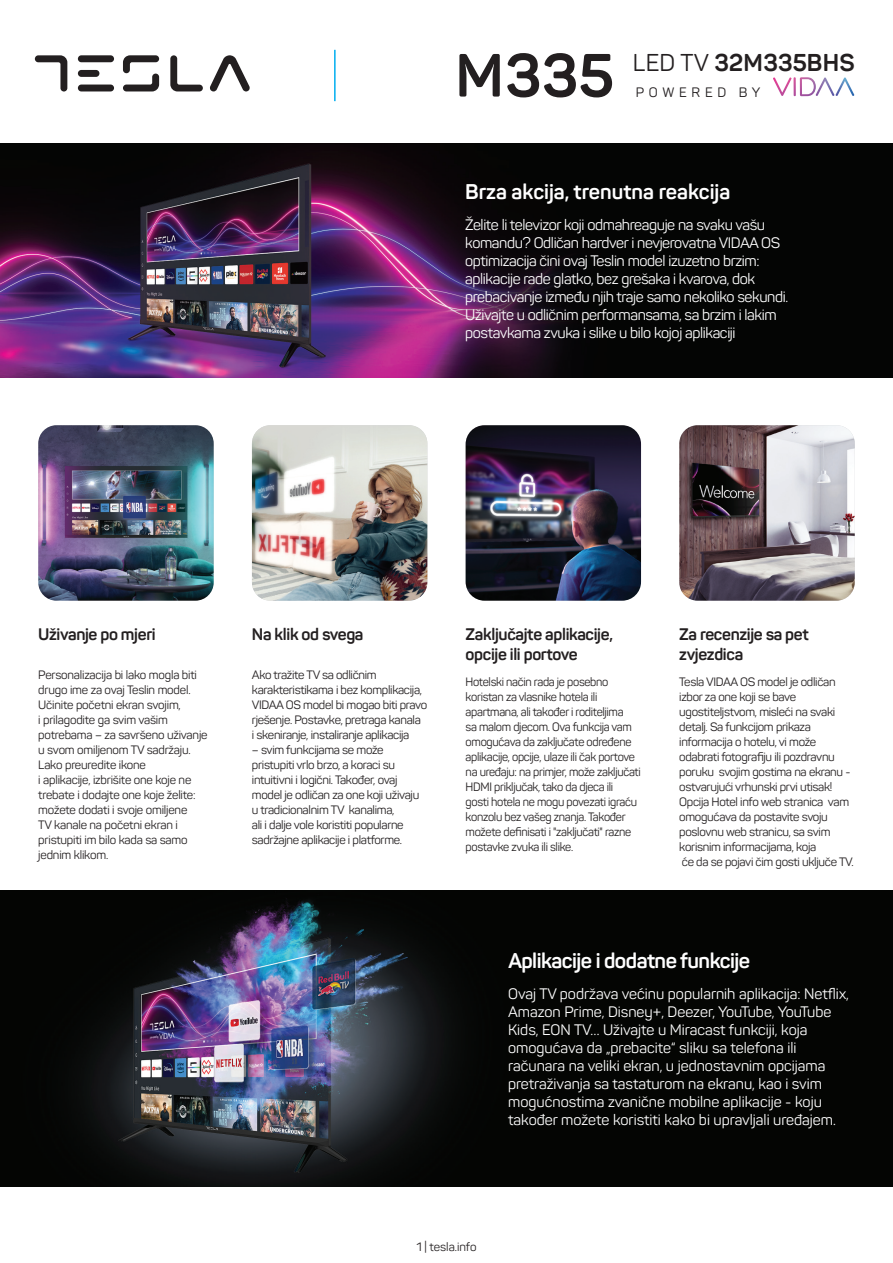
<style>
.page{position:relative;width:893px;height:1263px;background:#fff}
.page>*{position:absolute;margin:0;border:0;box-sizing:border-box;transform-origin:0 0}
.Serija{font:700 60px "Panton";color:#231f20}
.Oznaka_modela{font:700 24px "Panton";letter-spacing:.005em;color:#231f20}
.t1{font:700 21px "Panton";color:#fff}
.t2{font:700 21px "Panton";letter-spacing:-.02em;color:#fff}
.t3{font:700 16.5px/19.8px "Panton";letter-spacing:-.02em;color:#231f20}
.t4{font:15px/18px "Panton";letter-spacing:-.015em;color:#fff}
.Powerd_by{font:13.5px "Panton";letter-spacing:.35em;color:#231f20}
.t5{font:12px/15px "Panton";letter-spacing:-.025em;color:#231f20}
.t6{font:12px/15px "Panton";letter-spacing:-.025em;color:#231f20;scale:.96 1}
.t7{font:12px "Panton";color:#231f20}
.s1{font-weight:400}
</style>
<div class="page">
<img style="left:252px;top:425px;width:175px;height:176px">
<img style="left:679px;top:425px;width:176px;height:176px">
<img style="left:38px;top:425px;width:176px;height:176px">
<img style="left:466px;top:425px;width:175px;height:176px">
<img style="left:0;top:144px;width:893px;height:233px">
<img style="left:0;top:891px;width:893px;height:295px">
<svg style="left:210px;top:55px;width:40px;height:36px"></svg>
<svg style="left:35px;top:55px;width:32px;height:37px"></svg>
<svg style="left:123px;top:55px;width:36px;height:36px"></svg>
<svg style="left:170px;top:55px;width:33px;height:36px"></svg>
<div style="left:78px;top:55px;width:36px;height:7px;background:#231f20;border-radius:3px"></div>
<div style="left:78px;top:70px;width:21px;height:7px;background:#231f20;border-radius:3px"></div>
<div style="left:78px;top:85px;width:36px;height:6px;background:#231f20;border-radius:3px"></div>
<hr style="left:334px;top:50px;width:2px;height:51px;background:#00aeef">
<svg style="left:773px;top:77px;width:82px;height:20px"></svg>
<p class="Serija" style="left:455px;top:38px;width:160px">M335</p>
<p class="Oznaka_modela" style="left:633px;top:48px;width:223px"><span class="s1">LED TV</span> 32M335BHS</p>
<p class="Powerd_by" style="left:636px;top:84px;width:126px">POWERED BY</p>
<p class="t1" style="left:465px;top:179px;width:267px">Brza akcija, trenutna reakcija</p>
<p class="t4" style="left:465px;top:215px;width:324px">Želite li televizor koji odmahreaguje na svaku vašu komandu? Odličan hardver i nevjerovatna VIDAA OS optimizacija čini ovaj Teslin model izuzetno brzim: aplikacije rade glatko, bez grešaka i kvarova, dok prebacivanje između njih traje samo nekoliko sekundi.<br>Uživajte u odličnim performansama, sa brzim i lakim postavkama zvuka i slike u bilo kojoj aplikaciji</p>
<p class="t3" style="left:38px;top:624px;width:119px">Uživanje po mjeri</p>
<p class="t5" style="left:38px;top:667px;width:171px">Personalizacija bi lako mogla biti drugo ime za ovaj Teslin model.<br>Učinite početni ekran svojim,<br>i prilagodite ga svim vašim potrebama – za savršeno uživanje u svom omiljenom TV sadržaju.<br>Lako preuredite ikone<br>i aplikacije, izbrišite one koje ne trebate i dodajte one koje želite: možete dodati i svoje omiljene<br>TV kanale na početni ekran i pristupiti im bilo kada sa samo jednim klikom.</p>
<p class="t3" style="left:252px;top:624px;width:113px">Na klik od svega</p>
<p class="t5" style="left:252px;top:667px;width:177px">Ako tražite TV sa odličnim karakteristikama i bez komplikacija, VIDAA OS model bi mogao biti pravo rješenje. Postavke, pretraga kanala<br>i skeniranje, instaliranje aplikacija</p>
<p class="t5" style="left:252px;top:742px;width:169px">– svim funkcijama se može pristupiti vrlo brzo, a koraci su intuitivni i logični. Također, ovaj model je odličan za one koji uživaju u tradicionalnim TV kanalima,<br>ali i dalje vole koristiti popularne sadržajne aplikacije i platforme.</p>
<p class="t3" style="left:466px;top:624px;width:149px">Zaključajte aplikacije, opcije ili portove</p>
<p class="t6" style="left:466px;top:674px;width:184px">Hotelski način rada je posebno koristan za vlasnike hotela ili apartmana, ali također i roditeljima<br>sa malom djecom. Ova funkcija vam omogućava da zaključate određene aplikacije, opcije, ulaze ili čak portove na uređaju: na primjer, može zaključati HDMI priključak, tako da djeca ili<br>gosti hotela ne mogu povezati igraću konzolu bez vašeg znanja. Također možete definisati i "zaključati" razne postavke zvuka ili slike.</p>
<p class="t3" style="left:679px;top:624px;width:131px">Za recenzije sa pet zvjezdica</p>
<p class="t5" style="left:679px;top:674px;width:176px">Tesla VIDAA OS model je odličan izbor za one koji se bave ugostiteljstvom, misleći na svaki detalj. Sa funkcijom prikaza informacija o hotelu, vi može odabrati fotografiju ili pozdravnu poruku svojim gostima na ekranu - ostvarujući vrhunski prvi utisak!<br>Opcija Hotel info web stranica vam omogućava da postavite svoju poslovnu web stranicu, sa svim korisnim informacijama, koja<br>će da se pojavi čim gosti uključe TV.</p>
<p class="t2" style="left:508px;top:948px;width:244px">Aplikacije i dodatne funkcije</p>
<p class="t4" style="left:508px;top:985px;width:342px">Ovaj TV podržava većinu popularnih aplikacija: Netflix, Amazon Prime, Disney+, Deezer, YouTube, YouTube Kids, EON TV… Uživajte u Miracast funkciji, koja omogućava da „prebacite“ sliku sa telefona ili računara na veliki ekran, u jednostavnim opcijama pretraživanja sa tastaturom na ekranu, kao i svim mogućnostima zvanične mobilne aplikacije - koju također možete koristiti kako bi upravljali uređajem.</p>
<p class="t7" style="left:416px;top:1239px;width:62px">1 | tesla.info</p>
</div>
